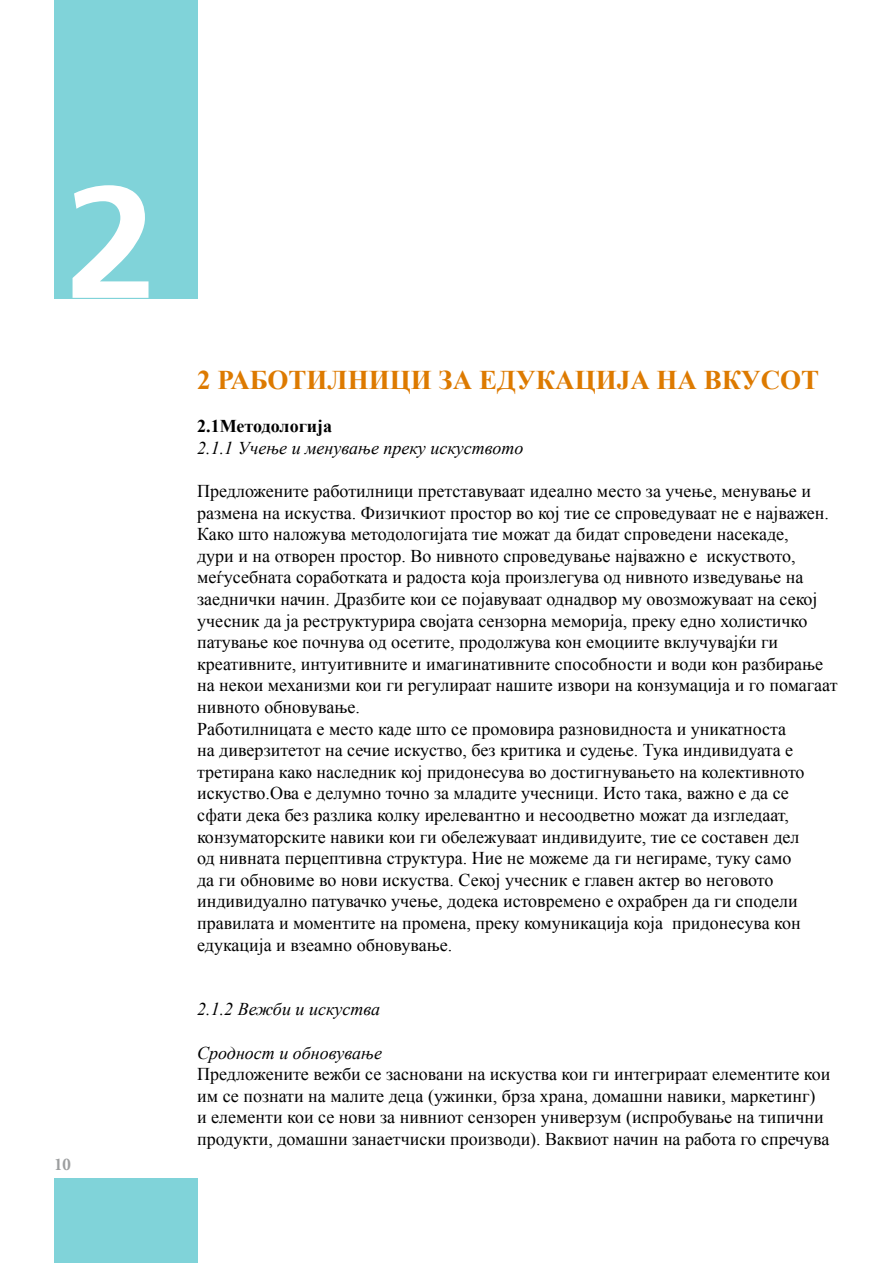
<style>
.page{position:relative;width:893px;height:1263px;background:#fff}
.page>*{position:absolute;margin:0;border:0;box-sizing:border-box;transform-origin:0 0}
.t1{font:148.2px "Charcoal CY";color:#fff}
.t2{font:700 27px "Times New Roman";color:#dd7a00}
.t3{font:18px/21.6px "Times New Roman";color:#000}
.t4{font:italic 18px "Times New Roman";color:#000}
.t5{font:700 18px "Times New Roman";color:#000}
.t6{font:700 condensed 18px "Minion Pro";color:#9c9e9f}
</style>
<div class="page">
<div style="left:54px;top:1179px;width:143px;height:84px;background:#80d3d9"></div>
<div style="left:54px;top:0;width:143px;height:298px;background:#80d3d9"></div>
<h1 class="t1" style="left:67px;top:150px;width:90px">2</h1>
<p class="t6" style="left:54px;top:1152px;width:18px">10</p>
<h2 class="t2" style="left:197px;top:361px;width:623px">2 РАБОТИЛНИЦИ ЗА ЕДУКАЦИЈА НА ВКУСОТ</h2>
<p class="t5" style="left:197px;top:414px;width:137px">2.1Meтодологија</p>
<p class="t4" style="left:197px;top:435px;width:328px">2.1.1 Учење и менување преку искуството</p>
<p class="t3" style="left:197px;top:480px;width:642px">Предложените работилници претставуваат идеално место за учење, менување и размена на искуства. Физичкиот простор во кој тие се спроведуваат не е најважен.<br>Како што наложува методологијата тие можат да бидат спроведени насекаде,<br>дури и на отворен простор. Во нивното спроведување најважно е искуството, меѓусебната соработката и радоста која произлегува од нивното изведување на заеднички начин. Дразбите кои се појавуваат однадвор му овозможуваат на секој учесник да ја реструктурира својата сензорна меморија, преку едно холистичко патување кое почнува од осетите, продолжува кон емоциите вклучувајќи ги креативните, интуитивните и имагинативните способности и води кон разбирање на некои механизми кои ги регулираат нашите извори на конзумација и го помагаат нивното обновување.<br>Работилницата е место каде што се промовира разновидноста и уникатноста<br>на диверзитетот на сечие искуство, без критика и судење. Тука индивидуата е третирана како наследник кој придонесува во достигнувањето на колективното искуство.Ова е делумно точно за младите учесници. Исто така, важно е да се сфати дека без разлика колку ирелевантно и несоодветно можат да изгледаат, конзуматорските навики кои ги обележуваат индивидуите, тие се составен дел<br>од нивната перцептивна структура. Ние не можеме да ги негираме, туку само<br>да ги обновиме во нови искуства. Секој учесник е главен актер во неговото индивидуално патувачко учење, додека истовремено е охрабрен да ги сподели правилата и моментите на промена, преку комуникација која придонесува кон едукација и взеамно обновување.</p>
<p class="t4" style="left:197px;top:997px;width:184px">2.1.2 Вежби и искуства</p>
<p class="t4" style="left:197px;top:1040px;width:186px">Сродност и обновување</p>
<p class="t3" style="left:197px;top:1063px;width:635px">Предложените вежби се засновани на искуства кои ги интегрираат елементите кои им се познати на малите деца (ужинки, брза храна, домашни навики, маркетинг)<br>и елементи кои се нови за нивниот сензорен универзум (испробување на типични продукти, домашни занаетчиски производи). Ваквиот начин на работа го спречува</p>
</div>
